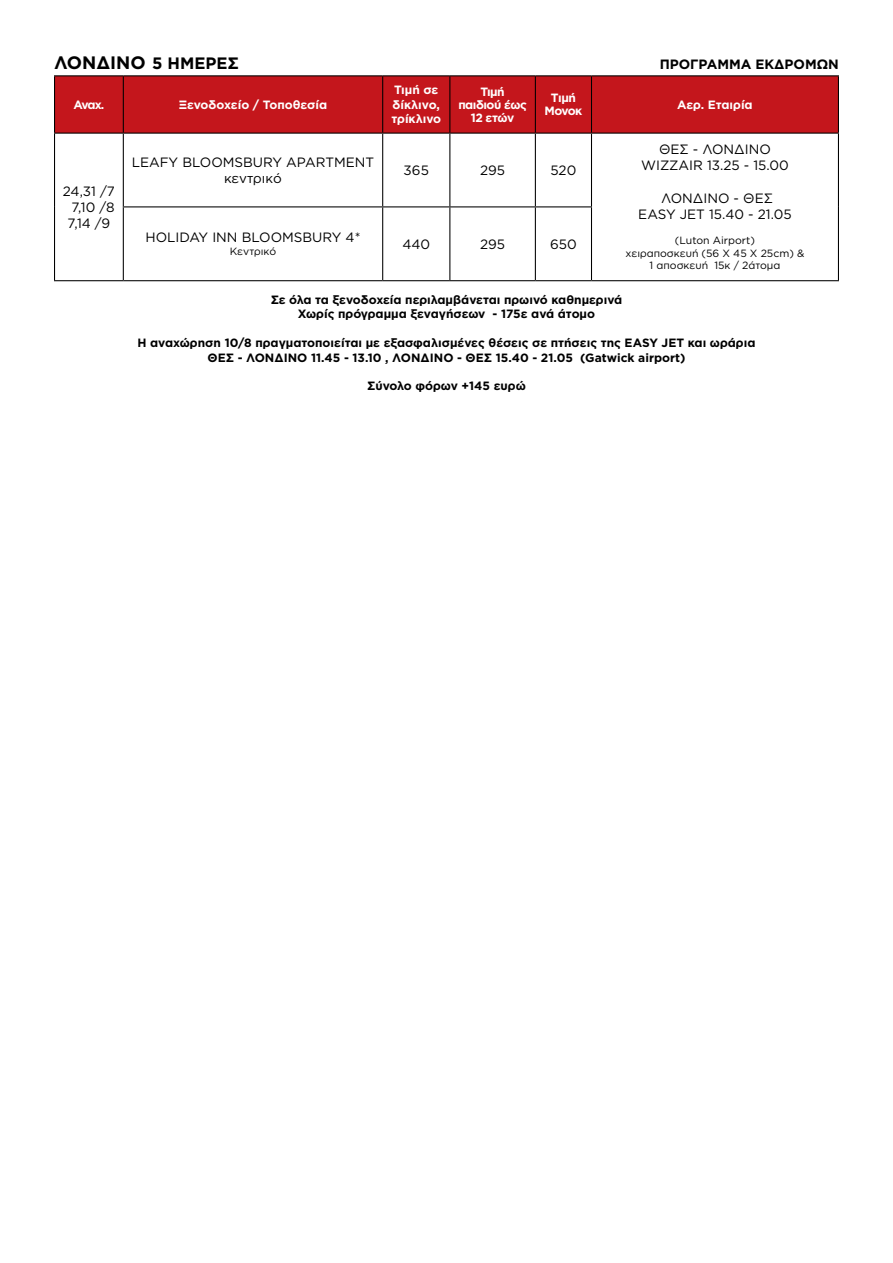
<style>
.page{position:relative;width:893px;height:1263px;background:#fff}
.page>*{position:absolute;margin:0;border:0;box-sizing:border-box;transform-origin:0 0}
.t1{font:700 18px "Gotham Greek";color:#000}
.t2{font:13.5px/16.2px "Gotham Greek";color:#000;text-align:center}
.t3{font:700 13.5px "Gotham Greek";color:#000}
.t4{font:700 12px/14.4px "Gotham Greek";color:#000;text-align:center}
.t5{font:700 12px/14.4px "Gotham Greek";color:#fff}
.t6{font:700 12px/13.2px "Gotham Greek";letter-spacing:-.04em;color:#fff;text-align:center}
.t7{font:700 12px/13.2px "Gotham Greek";letter-spacing:-.045em;color:#fff;text-align:center}
.t8{font:700 12px "Gotham Greek";letter-spacing:-.02em;color:#fff}
.t9{font:10.5px/12.6px "Gotham Greek";color:#000;text-align:center}
.s1{font-size:16.5px}
</style>
<div class="page">
<div style="left:55px;top:76px;width:783px;height:57px;background:#c4161c"></div>
<hr style="left:54px;top:75px;width:69px;height:1px;background:#000">
<hr style="left:54px;top:76px;width:1px;height:57px;background:#000">
<hr style="left:123px;top:75px;width:260px;height:1px;background:#000">
<hr style="left:123px;top:76px;width:1px;height:57px;background:#000">
<hr style="left:383px;top:75px;width:67px;height:1px;background:#000">
<hr style="left:382px;top:76px;width:1px;height:57px;background:#000">
<hr style="left:450px;top:75px;width:85px;height:1px;background:#000">
<hr style="left:449px;top:76px;width:1px;height:57px;background:#000">
<hr style="left:535px;top:75px;width:56px;height:1px;background:#000">
<hr style="left:535px;top:76px;width:1px;height:57px;background:#000">
<hr style="left:591px;top:75px;width:248px;height:1px;background:#000">
<hr style="left:591px;top:76px;width:1px;height:57px;background:#000">
<hr style="left:838px;top:76px;width:1px;height:57px;background:#000">
<hr style="left:591px;top:133px;width:248px;height:1px;background:#000">
<hr style="left:838px;top:134px;width:1px;height:73px;background:#000">
<hr style="left:838px;top:207px;width:1px;height:73px;background:#000">
<hr style="left:591px;top:280px;width:248px;height:1px;background:#000">
<hr style="left:54px;top:280px;width:69px;height:1px;background:#000">
<hr style="left:54px;top:134px;width:1px;height:73px;background:#000">
<hr style="left:54px;top:207px;width:1px;height:73px;background:#000">
<hr style="left:54px;top:133px;width:69px;height:1px;background:#000">
<hr style="left:123px;top:133px;width:260px;height:1px;background:#000">
<hr style="left:383px;top:133px;width:67px;height:1px;background:#000">
<hr style="left:450px;top:133px;width:85px;height:1px;background:#000">
<hr style="left:535px;top:133px;width:56px;height:1px;background:#000">
<hr style="left:123px;top:134px;width:1px;height:72px;background:#000">
<hr style="left:123px;top:207px;width:1px;height:73px;background:#000">
<hr style="left:382px;top:134px;width:1px;height:72px;background:#000">
<hr style="left:382px;top:207px;width:1px;height:73px;background:#000">
<hr style="left:449px;top:134px;width:1px;height:72px;background:#000">
<hr style="left:449px;top:207px;width:1px;height:73px;background:#000">
<hr style="left:535px;top:134px;width:1px;height:72px;background:#000">
<hr style="left:535px;top:207px;width:1px;height:73px;background:#000">
<hr style="left:591px;top:134px;width:1px;height:72px;background:#000">
<hr style="left:591px;top:207px;width:1px;height:73px;background:#000">
<hr style="left:123px;top:206px;width:260px;height:1px;background:#000">
<hr style="left:123px;top:280px;width:260px;height:1px;background:#000">
<hr style="left:383px;top:206px;width:67px;height:1px;background:#000">
<hr style="left:383px;top:280px;width:67px;height:1px;background:#000">
<hr style="left:450px;top:206px;width:85px;height:1px;background:#000">
<hr style="left:450px;top:280px;width:85px;height:1px;background:#000">
<hr style="left:535px;top:206px;width:57px;height:1px;background:#000">
<hr style="left:535px;top:280px;width:56px;height:1px;background:#000">
<h1 class="t1" style="left:54px;top:53px;width:186px">ΛΟΝΔΙΝΟ <span class="s1">5 ΗΜΕΡΕΣ</span></h1>
<p class="t3" style="left:660px;top:57px;width:181px">ΠΡΟΓΡΑΜΜΑ ΕΚΔΡΟΜΩΝ</p>
<p class="t8" style="left:73px;top:98px;width:32px">Αναχ.</p>
<p class="t5" style="left:179px;top:97px;width:150px">Ξενοδοχείο / Τοποθεσία</p>
<p class="t5" style="left:391px;top:83px;width:51px">Τιμή σε δίκλινο, τρίκλινο</p>
<p class="t6" style="left:458px;top:85px;width:70px">Τιμή παιδιού έως<br>12 ετών</p>
<p class="t7" style="left:545px;top:91px;width:39px">Tιμή<br>Μονοκ</p>
<p class="t5" style="left:677px;top:97px;width:77px">Αερ. Εταιρία</p>
<p class="t2" style="left:63px;top:183px;width:54px">24,31 /7<br>7,10 /8<br>7,14 /9</p>
<p class="t2" style="left:132px;top:154px;width:244px">LEAFY BLOOMSBURY APARTMENT κεντρικό</p>
<p class="t2" style="left:404px;top:162px;width:27px">365</p>
<p class="t2" style="left:480px;top:162px;width:27px">295</p>
<p class="t2" style="left:550px;top:162px;width:27px">520</p>
<p class="t2" style="left:146px;top:229px;width:216px">HOLIDAY INN BLOOMSBURY 4*</p>
<p class="t9" style="left:230px;top:245px;width:48px">Kεντρικό</p>
<p class="t2" style="left:402px;top:236px;width:29px">440</p>
<p class="t2" style="left:480px;top:236px;width:27px">295</p>
<p class="t2" style="left:550px;top:236px;width:28px">650</p>
<p class="t2" style="left:641px;top:141px;width:149px">ΘΕΣ - ΛΟΝΔΙΝΟ<br>WIZZAIR 13.25 - 15.00</p>
<p class="t2" style="left:638px;top:190px;width:155px">ΛΟΝΔΙΝΟ - ΘΕΣ<br>ΕASY JET 15.40 - 21.05</p>
<p class="t9" style="left:626px;top:234px;width:180px">(Luton Airport)<br>χειραποσκευή (56 Χ 45 Χ 25cm) &amp;<br>1 αποσκευή 15κ / 2άτομα</p>
<p class="t4" style="left:271px;top:292px;width:353px">Σε όλα τα ξενοδοχεία περιλαμβάνεται πρωινό καθημερινά<br>Χωρίς πρόγραμμα ξεναγήσεων - 175ε ανά άτομο</p>
<p class="t4" style="left:137px;top:335px;width:619px">Η αναχώρηση 10/8 πραγματοποιείται με εξασφαλισμένες θέσεις σε πτήσεις της EASY JET και ωράρια<br>ΘΕΣ - ΛΟΝΔΙΝΟ 11.45 - 13.10 , ΛΟΝΔΙΝΟ - ΘΕΣ 15.40 - 21.05 (Gatwick airport)</p>
<p class="t4" style="left:367px;top:379px;width:160px">Σύνολο φόρων +145 ευρώ</p>
</div>
